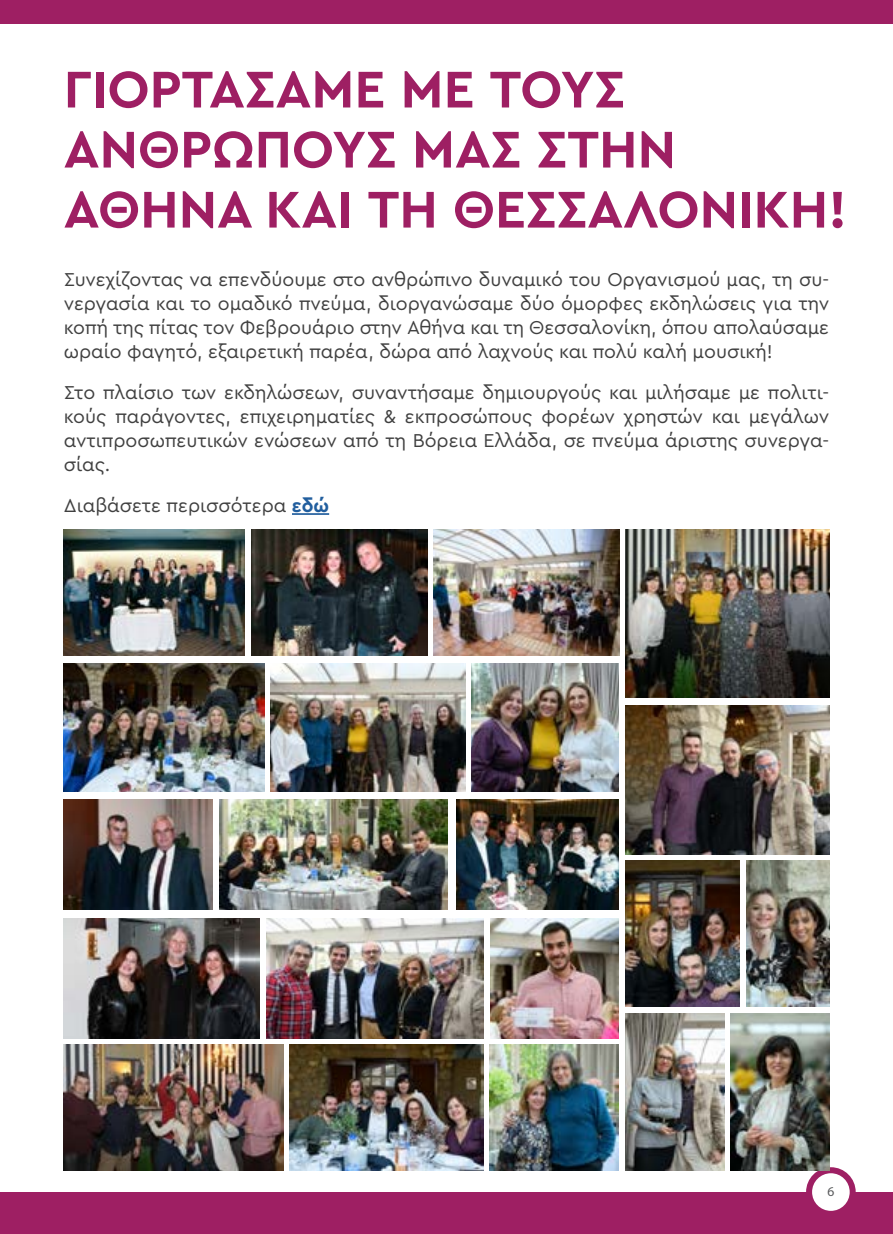
<style>
.page{position:relative;width:893px;height:1234px;background:#fff}
.page>*{position:absolute;margin:0;border:0;box-sizing:border-box;transform-origin:0 0}
.t1{font:700 54px/60px "Cera Pro";color:#9e1f63}
.t2{font:19.5px/24px "Cera Pro";color:#404040;text-align:justify}
.t3{font:13.5px "Myriad Pro";color:#58595b}
.s1{font-weight:700;color:#215e9e}
</style>
<div class="page">
<div style="left:0;top:1191px;width:893px;height:42px;background:#9e1f63"></div>
<svg style="left:809px;top:1169px;width:44px;height:44px"></svg>
<div style="left:806px;top:1166px;width:50px;height:50px;border:6px solid #9e1f63;border-radius:50%"></div>
<div style="left:0;top:0;width:893px;height:24px;background:#9e1f63"></div>
<hr style="left:292px;top:513px;width:37px;height:2px;background:#215e9e">
<img style="left:270px;top:663px;width:195px;height:128px">
<img style="left:64px;top:663px;width:200px;height:128px">
<img style="left:266px;top:918px;width:217px;height:120px">
<img style="left:626px;top:705px;width:204px;height:149px">
<img style="left:626px;top:1013px;width:99px;height:156px">
<img style="left:64px;top:918px;width:195px;height:120px">
<img style="left:64px;top:529px;width:181px;height:126px">
<img style="left:251px;top:529px;width:177px;height:126px">
<img style="left:626px;top:529px;width:204px;height:168px">
<img style="left:731px;top:1013px;width:99px;height:156px">
<img style="left:64px;top:1044px;width:219px;height:125px">
<img style="left:626px;top:860px;width:114px;height:146px">
<img style="left:290px;top:1044px;width:193px;height:125px">
<img style="left:456px;top:799px;width:163px;height:110px">
<img style="left:434px;top:529px;width:185px;height:126px">
<img style="left:471px;top:663px;width:148px;height:128px">
<img style="left:63px;top:799px;width:150px;height:110px">
<img style="left:219px;top:799px;width:229px;height:110px">
<img style="left:491px;top:918px;width:128px;height:120px">
<img style="left:489px;top:1044px;width:130px;height:125px">
<img style="left:746px;top:860px;width:84px;height:146px">
<h1 class="t1" style="left:64px;top:57px;width:785px">ΓΙΟΡΤΆΣΑΜΕ ΜΕ ΤΟΥΣ<br>ΑΝΘΡΏΠΟΥΣ ΜΑΣ ΣΤΗΝ<br>ΑΘΉΝΑ ΚΑΙ ΤΗ ΘΕΣΣΑΛΟΝΊΚΗ!</h1>
<p class="t2" style="left:64px;top:266px;width:767px">Συνεχίζοντας να επενδύουμε στο ανθρώπινο δυναμικό του Οργανισμού μας, τη συ&shy;νεργασία και το ομαδικό πνεύμα, διοργανώσαμε δύο όμορφες εκδηλώσεις για την κοπή της πίτας τον Φεβρουάριο στην Αθήνα και τη Θεσσαλονίκη, όπου απολαύσαμε ωραίο φαγητό, εξαιρετική παρέα, δώρα από λαχνούς και πολύ καλή μουσική!</p>
<p class="t2" style="left:64px;top:379px;width:767px">Στο πλαίσιο των εκδηλώσεων, συναντήσαμε δημιουργούς και μιλήσαμε με πολιτι&shy;κούς παράγοντες, επιχειρηματίες &amp; εκπροσώπους φορέων χρηστών και μεγάλων αντιπροσωπευτικών ενώσεων από τη Βόρεια Ελλάδα, σε πνεύμα άριστης συνεργα&shy;σίας.</p>
<p class="t2" style="left:64px;top:492px;width:267px">Διαβάσετε περισσότερα <span class="s1">εδώ</span></p>
<p class="t3" style="left:827px;top:1182px;width:8px">6</p>
</div>
